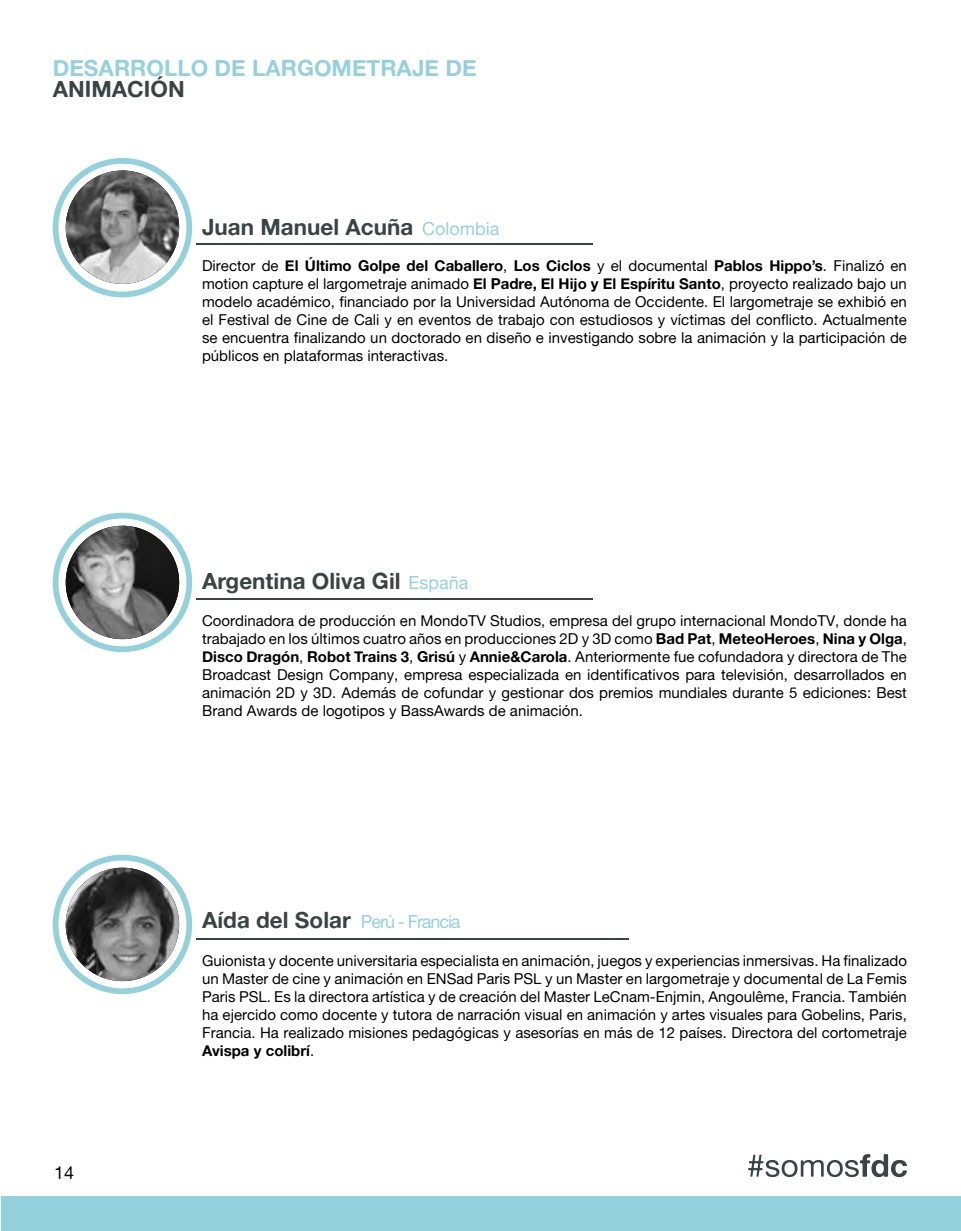
<style>
.page{position:relative;width:961px;height:1231px;background:#fff}
.page>*{position:absolute;margin:0;border:0;box-sizing:border-box;transform-origin:0 0}
.t1{font:22.5px "Alte Haas Grotesk Bold";color:#3a4445}
.t2{font:22.5px "Alte Haas Grotesk Bold";color:#93d2dd}
.t3{font:18px "Alte Haas Grotesk";color:#93d2dd}
.t4{font:18px "Alte Haas Grotesk";letter-spacing:-.06em;color:#93d2dd}
.t5{font:18px "Alte Haas Grotesk";color:#000}
.t6{font:15px/18px "Alte Haas Grotesk";color:#000;text-align:justify}
.t7{font:15px "Alte Haas Grotesk Bold";color:#000}
.s1{font-family:"Alte Haas Grotesk"}
.s2{font-family:"Alte Haas Grotesk Bold"}
</style>
<div class="page">
<hr style="left:197px;top:243px;width:396px;height:1px;background:#3a4445">
<hr style="left:197px;top:598px;width:396px;height:2px;background:#3a4445">
<hr style="left:197px;top:937px;width:432px;height:2px;background:#3a4445">
<div style="left:1px;top:1196px;width:959px;height:34px;background:#93d2dd"></div>
<svg style="left:748px;top:1154px;width:159px;height:23px"></svg>
<svg style="left:53px;top:158px;width:139px;height:139px"></svg>
<img style="left:66px;top:170px;width:113px;height:114px;border-radius:57px">
<svg style="left:53px;top:513px;width:139px;height:139px"></svg>
<img style="left:66px;top:526px;width:113px;height:113px;border-radius:57px">
<svg style="left:53px;top:854px;width:139px;height:140px"></svg>
<img style="left:66px;top:867px;width:113px;height:114px;border-radius:56px">
<h1 class="t2" style="left:53px;top:54px;width:425px">DESARROLLO DE LARGOMETRAJE DE</h1>
<h1 class="t1" style="left:53px;top:75px;width:134px">ANIMACIÓN</h1>
<h1 class="t1" style="left:202px;top:213px;width:213px">Juan Manuel Acuña</h1>
<p class="t3" style="left:422px;top:218px;width:79px">Colombia</p>
<p class="t7" style="left:202px;top:256px;width:706px"><span class="s1">Director de</span> El Último Golpe del Caballero<span class="s1">,</span> Los Ciclos <span class="s1">y el documental</span> Pablos Hippo’s<span class="s1">. Finalizó en</span></p>
<p class="t6" style="left:202px;top:274px;width:706px">motion capture el largometraje animado <span class="s2">El Padre, El Hijo y El Espíritu Santo</span>, proyecto realizado bajo un modelo académico, financiado por la Universidad Autónoma de Occidente. El largometraje se exhibió en el Festival de Cine de Cali y en eventos de trabajo con estudiosos y víctimas del conflicto. Actualmente se encuentra finalizando un doctorado en diseño e investigando sobre la animación y la participación de públicos en plataformas interactivas.</p>
<h1 class="t1" style="left:202px;top:566px;width:200px">Argentina Oliva Gil</h1>
<p class="t3" style="left:408px;top:571px;width:62px">España</p>
<p class="t6" style="left:202px;top:611px;width:706px">Coordinadora de producción en MondoTV Studios, empresa del grupo internacional MondoTV, donde ha trabajado en los últimos cuatro años en producciones 2D y 3D como <span class="s2">Bad Pat</span>, <span class="s2">MeteoHeroes</span>, <span class="s2">Nina y Olga</span>, <span class="s2">Disco Dragón</span>, <span class="s2">Robot Trains 3</span>, <span class="s2">Grisú</span> y <span class="s2">Annie&amp;Carola</span>. Anteriormente fue cofundadora y directora de The Broadcast Design Company, empresa especializada en identificativos para televisión, desarrollados en animación 2D y 3D. Además de cofundar y gestionar dos premios mundiales durante 5 ediciones: Best Brand Awards de logotipos y BassAwards de animación.</p>
<h1 class="t1" style="left:202px;top:906px;width:150px">Aída del Solar</h1>
<p class="t4" style="left:361px;top:911px;width:101px">Perú - Francia</p>
<p class="t5" style="left:54px;top:1162px;width:22px">14</p>
<p class="t6" style="left:202px;top:951px;width:706px">Guionista y docente universitaria especialista en animación, juegos y experiencias inmersivas. Ha finalizado un Master de cine y animación en ENSad Paris PSL y un Master en largometraje y documental de La Femis Paris PSL. Es la directora artística y de creación del Master LeCnam-Enjmin, Angoulême, Francia. También ha ejercido como docente y tutora de narración visual en animación y artes visuales para Gobelins, Paris, Francia. Ha realizado misiones pedagógicas y asesorías en más de 12 países. Directora del cortometraje</p>
<p class="t7" style="left:202px;top:1041px;width:114px">Avispa y colibrí<span class="s1">.</span></p>
</div>
